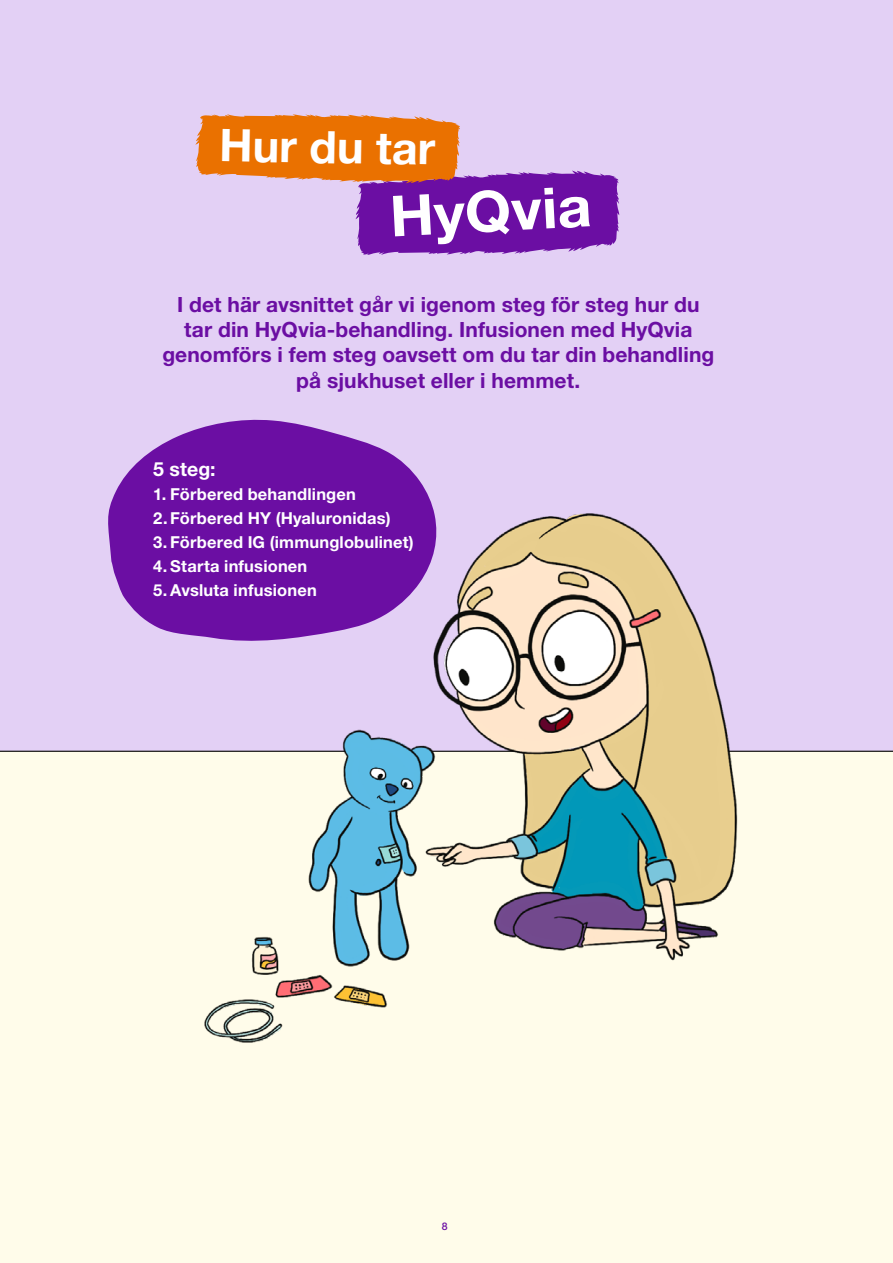
<style>
.page{position:relative;width:893px;height:1263px;background:#fff}
.page>*{position:absolute;margin:0;border:0;box-sizing:border-box;transform-origin:0 0}
.t1{font:700 56.7px "Helvetica Neue LT Std";color:#fff;scale:1.05 1}
.t2{font:700 45px "Helvetica Neue LT Std";color:#fff}
.t3{font:700 21px/25.2px "Helvetica Neue LT Std";letter-spacing:.005em;color:#6b0ea3;text-align:center}
.t4{font:700 19.5px "Helvetica Neue LT Std";color:#fff}
.t5{font:700 16.5px "Helvetica Neue LT Std";letter-spacing:.01em;color:#fff}
.t6{font:500 10.5px "Helvetica Neue LT Std";color:#6b0ea3}
</style>
<div class="page">
<div style="left:0;top:723px;width:893px;height:540px;background:#fffcea"></div>
<div style="left:0;top:0;width:893px;height:751px;background:#e3d0f5"></div>
<svg style="left:195px;top:114px;width:424px;height:141px"></svg>
<svg style="left:108px;top:419px;width:321px;height:217px;fill:#6b0ea3"></svg>
<hr style="left:0;top:751px;width:893px;height:1px;background:#000">
<img style="left:195px;top:498px;width:555px;height:545px">
<h2 class="t2" style="left:220px;top:117px;width:217px;rotate:1deg">Hur du tar</h2>
<h1 class="t1" style="left:388px;top:181px;width:194px;rotate:-3deg">HyQvia</h1>
<p class="t3" style="left:162px;top:291px;width:553px">I det här avsnittet går vi igenom steg för steg hur du tar din HyQvia-behandling. Infusionen med HyQvia genomförs i fem steg oavsett om du tar din behandling på sjukhuset eller i hemmet.</p>
<p class="t4" style="left:153px;top:457px;width:64px">5 steg:</p>
<p class="t5" style="left:153px;top:484px;width:204px">1. Förbered behandlingen</p>
<p class="t5" style="left:153px;top:508px;width:239px">2. Förbered HY (Hyaluronidas)</p>
<p class="t5" style="left:153px;top:532px;width:262px">3. Förbered IG (immunglobulinet)</p>
<p class="t5" style="left:153px;top:556px;width:156px">4. Starta infusionen</p>
<p class="t5" style="left:153px;top:580px;width:165px">5. Avsluta infusionen</p>
<p class="t6" style="left:442px;top:1220px;width:7px">8</p>
</div>
